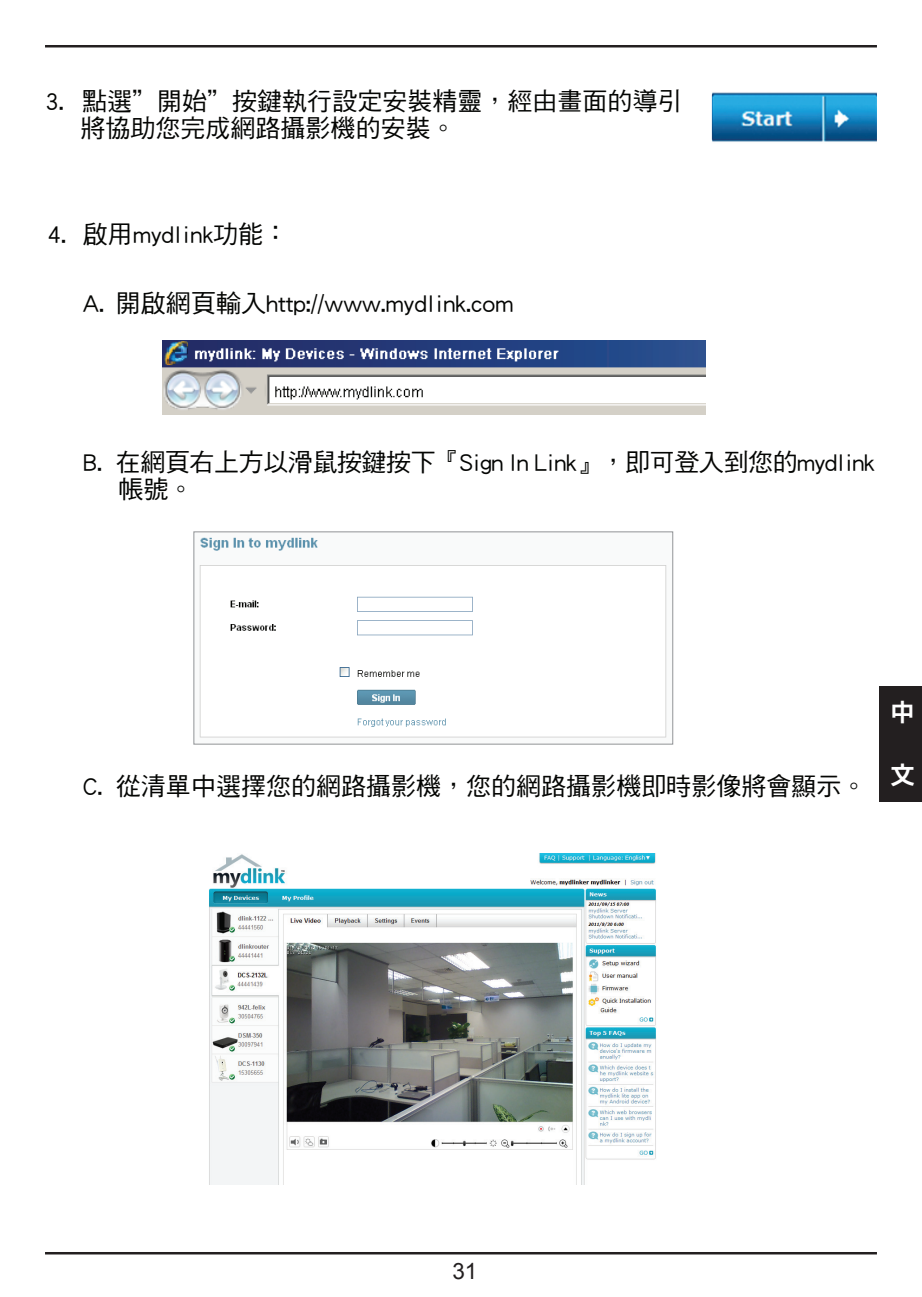
<style>
.page{position:relative;width:922px;height:1297px;background:#fff}
.page>*{position:absolute;margin:0;border:0;box-sizing:border-box;transform-origin:0 0}
.t1{font:25px/27.5px "DF Hei Std W5";color:#040503}
.t2{font:25px/27.5px "DF Hei Std W5";letter-spacing:-.02em;color:#040503}
.t3{font:25px "DF Hei Std W9";color:#fff}
.t4{font:22.5px "Arial";color:#231f20}
</style>
<div class="page">
<img style="left:711px;top:92px;width:165px;height:50px">
<img style="left:163px;top:340px;width:542px;height:74px">
<img style="left:199px;top:537px;width:468px;height:201px">
<div style="left:193px;top:531px;width:480px;height:213px;border:1px solid #939598"></div>
<img style="left:209px;top:853px;width:447px;height:331px">
<hr style="left:45px;top:45px;width:831px;height:2px;background:#231f20">
<hr style="left:45px;top:1252px;width:831px;height:2px;background:#231f20">
<div style="left:878px;top:686px;width:43px;height:116px;background:#231f20"></div>
<p class="t1" style="left:80px;top:87px;width:603px;text-indent:-35px">3. 點選”開始”按鍵執行設定安裝精靈，經由畫面的導引將協助您完成網路攝影機的安裝。</p>
<p class="t1" style="left:48px;top:220px;width:242px">4. 啟用mydlink功能：</p>
<p class="t1" style="left:83px;top:289px;width:432px">A. 開啟網頁輸入http://www.mydlink.com</p>
<p class="t2" style="left:118px;top:447px;width:757px;text-indent:-35px">B. 在網頁右上方以滑鼠按鍵按下『Sign In Link』，即可登入到您的mydlink帳號。</p>
<p class="t1" style="left:83px;top:772px;width:784px">C. 從清單中選擇您的網路攝影機，您的網路攝影機即時影像將會顯示。</p>
<p class="t3" style="left:889px;top:698px;width:24px">中</p>
<p class="t3" style="left:889px;top:761px;width:25px">文</p>
<p class="t4" style="left:452px;top:1256px;width:27px">31</p>
</div>
